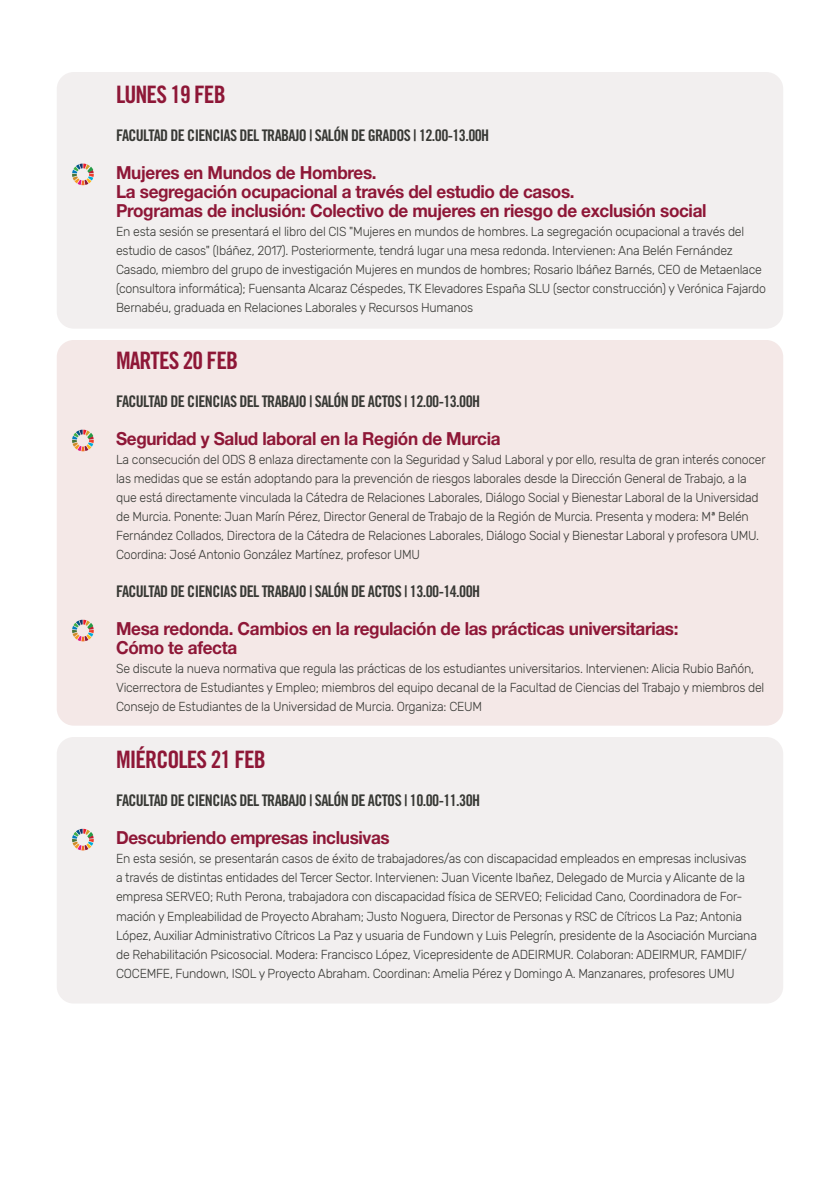
<style>
.page{position:relative;width:840px;height:1191px;background:#fff}
.page>*{position:absolute;margin:0;border:0;box-sizing:border-box;transform-origin:0 0}
.t1{font:24px "Trade Gothic LT Std Bd Cn 20";letter-spacing:-.04em;color:#8e1737}
.t2{font:700 18px "Helvetica Neue LT Std";letter-spacing:-.02em;color:#8e1737;scale:.95 1}
.texto_normal{font:16px "Trade Gothic LT Std Bd Cn 20";letter-spacing:-.04em;color:#383935}
.t3{font:300 13px/19px "Rubik";letter-spacing:-.02em;color:#383935;scale:.95 1}
</style>
<div class="page">
<div style="left:57px;top:340px;width:725px;height:385px;background:#f4e8e7;border-radius:17px"></div>
<div style="left:57px;top:72px;width:725px;height:257px;background:#f2efef;border-radius:17px"></div>
<div style="left:57px;top:737px;width:725px;height:266px;background:#f2efef;border-radius:17px"></div>
<svg style="left:72px;top:163px;width:22px;height:22px"></svg>
<svg style="left:72px;top:429px;width:22px;height:22px"></svg>
<svg style="left:72px;top:619px;width:22px;height:22px"></svg>
<svg style="left:72px;top:828px;width:22px;height:22px"></svg>
<p class="t1" style="left:116px;top:80px;width:111px">LUNES 19 FEB</p>
<p class="texto_normal" style="left:116px;top:126px;width:374px">FACULTAD DE CIENCIAS DEL TRABAJO | SALÓN DE GRADOS | 12.00-13.00H</p>
<p class="t2" style="left:116px;top:162px;width:275px">Mujeres en Mundos de Hombres.</p>
<p class="t2" style="left:116px;top:181px;width:484px">La segregación ocupacional a través del estudio de casos.</p>
<p class="t2" style="left:116px;top:200px;width:622px">Programas de inclusión: Colectivo de mujeres en riesgo de exclusión social</p>
<p class="t3" style="left:116px;top:222px;width:685px">En esta sesión se presentará el libro del CIS "Mujeres en mundos de hombres. La segregación ocupacional a través del estudio de casos" (Ibáñez, 2017). Posteriormente, tendrá lugar una mesa redonda. Intervienen: Ana Belén Fernández Casado, miembro del grupo de investigación Mujeres en mundos de hombres; Rosario Ibáñez Barnés, CEO de Metaenlace (consultora informática); Fuensanta Alcaraz Céspedes, TK Elevadores España SLU (sector construcción) y Verónica Fajardo Bernabéu, graduada en Relaciones Laborales y Recursos Humanos</p>
<p class="t1" style="left:116px;top:346px;width:123px">MARTES 20 FEB</p>
<p class="texto_normal" style="left:116px;top:392px;width:365px">FACULTAD DE CIENCIAS DEL TRABAJO | SALÓN DE ACTOS | 12.00-13.00H</p>
<p class="t2" style="left:116px;top:428px;width:406px">Seguridad y Salud laboral en la Región de Murcia</p>
<p class="t3" style="left:116px;top:450px;width:685px">La consecución del ODS 8 enlaza directamente con la Seguridad y Salud Laboral y por ello, resulta de gran interés conocer las medidas que se están adoptando para la prevención de riesgos laborales desde la Dirección General de Trabajo, a la que está directamente vinculada la Cátedra de Relaciones Laborales, Diálogo Social y Bienestar Laboral de la Universidad de Murcia. Ponente: Juan Marín Pérez, Director General de Trabajo de la Región de Murcia. Presenta y modera: Mª Belén Fernández Collados, Directora de la Cátedra de Relaciones Laborales, Diálogo Social y Bienestar Laboral y profesora UMU.<br>Coordina: José Antonio González Martínez, profesor UMU</p>
<p class="texto_normal" style="left:116px;top:582px;width:365px">FACULTAD DE CIENCIAS DEL TRABAJO | SALÓN DE ACTOS | 13.00-14.00H</p>
<p class="t2" style="left:116px;top:618px;width:593px">Mesa redonda. Cambios en la regulación de las prácticas universitarias:</p>
<p class="t2" style="left:116px;top:637px;width:129px">Cómo te afecta</p>
<p class="t3" style="left:116px;top:659px;width:683px">Se discute la nueva normativa que regula las prácticas de los estudiantes universitarios. Intervienen: Alicia Rubio Bañón,<br>Vicerrectora de Estudiantes y Empleo; miembros del equipo decanal de la Facultad de Ciencias del Trabajo y miembros del<br>Consejo de Estudiantes de la Universidad de Murcia. Organiza: CEUM</p>
<p class="t1" style="left:116px;top:745px;width:151px">MIÉRCOLES 21 FEB</p>
<p class="texto_normal" style="left:116px;top:791px;width:365px">FACULTAD DE CIENCIAS DEL TRABAJO | SALÓN DE ACTOS | 10.00-11.30H</p>
<p class="t2" style="left:116px;top:827px;width:289px">Descubriendo empresas inclusivas</p>
<p class="t3" style="left:116px;top:849px;width:675px">En esta sesión, se presentarán casos de éxito de trabajadores/as con discapacidad empleados en empresas inclusivas<br>a través de distintas entidades del Tercer Sector. Intervienen: Juan Vicente Ibañez, Delegado de Murcia y Alicante de la empresa SERVEO; Ruth Perona, trabajadora con discapacidad física de SERVEO; Felicidad Cano, Coordinadora de For&shy;mación y Empleabilidad de Proyecto Abraham; Justo Noguera, Director de Personas y RSC de Cítricos La Paz; Antonia López, Auxiliar Administrativo Cítricos La Paz y usuaria de Fundown y Luis Pelegrín, presidente de la Asociación Murciana de Rehabilitación Psicosocial. Modera: Francisco López, Vicepresidente de ADEIRMUR. Colaboran: ADEIRMUR, FAMDIF/ COCEMFE, Fundown, ISOL y Proyecto Abraham. Coordinan: Amelia Pérez y Domingo A. Manzanares, profesores UMU</p>
</div>
